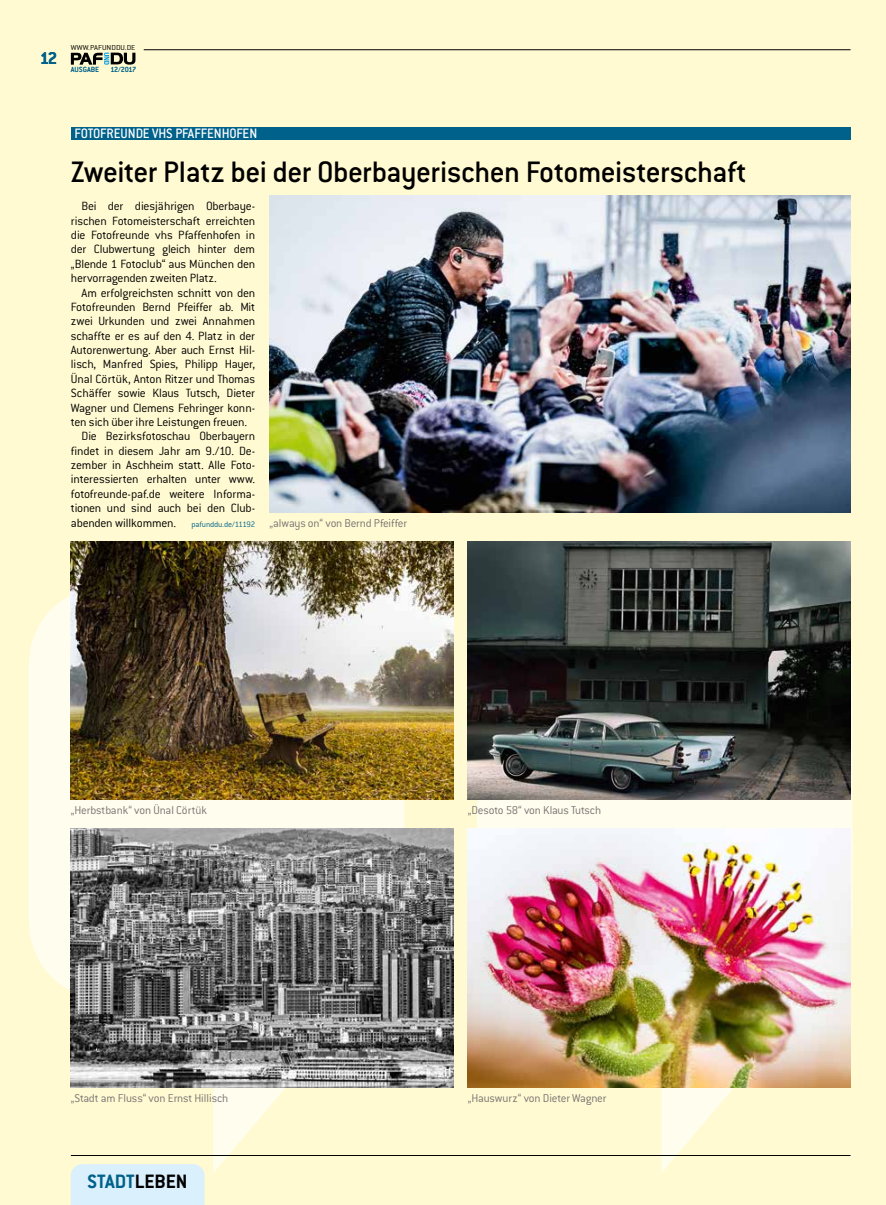
<style>
.page{position:relative;width:886px;height:1205px;background:#fffad1}
.page>*{position:absolute;margin:0;border:0;box-sizing:border-box;transform-origin:0 0}
.t1{font:500 32.5px "Conduit ITC Std";letter-spacing:-.015em;color:#000}
.t2{font:700 21.25px "Conduit ITC Std";color:#00618a}
.t3{font:700 18.75px "Conduit ITC Std";color:#00618a}
.t4{font:500 15px "Conduit ITC Std";letter-spacing:-.015em;color:#fff;scale:.95 1}
.t5{font:300 13.12px/14.4px "Conduit ITC Std";letter-spacing:-.015em;color:#000;text-align:justify}
.t6{font:300 12.5px "Conduit ITC Std";letter-spacing:-.01em;color:#797374}
.t7{font:700 8.25px "Conduit ITC Std";letter-spacing:-.01em;color:#00618a}
.t8{font:300 7.88px "Conduit ITC Std";letter-spacing:.01em;color:#000;scale:1.1 1}
.s1{font-size:8.75px;color:#00618a}
.s2{color:#000}
</style>
<div class="page">
<svg style="left:477px;top:588px;width:375px;height:585px"></svg>
<svg style="left:29px;top:588px;width:375px;height:585px"></svg>
<hr style="left:71px;top:1155px;width:779px;height:1px;background:#000">
<div style="left:71px;top:1164px;width:134px;height:41px;background:#dbf0fd"></div>
<hr style="left:144px;top:50px;width:706px;height:1px;background:#000">
<svg style="left:71px;top:53px;width:64px;height:12px"></svg>
<div style="left:71px;top:127px;width:779px;height:13px;background:#00618a"></div>
<img style="left:468px;top:541px;width:382px;height:259px">
<img style="left:71px;top:541px;width:383px;height:259px">
<img style="left:269px;top:196px;width:581px;height:316px">
<img style="left:468px;top:828px;width:382px;height:259px">
<img style="left:71px;top:828px;width:383px;height:259px">
<h3 class="t3" style="left:40px;top:47px;width:19px">12</h3>
<p class="t8" style="left:71px;top:42px;width:60px">WWW.PAFUNDDU.DE</p>
<p class="t7" style="left:71px;top:65px;width:30px">AUSGABE</p>
<p class="t7" style="left:110px;top:65px;width:27px">12/2017</p>
<p class="t4" style="left:74px;top:125px;width:194px">FOTOFREUNDE VHS PFAFFENHOFEN</p>
<h1 class="t1" style="left:71px;top:152px;width:677px">Zweiter Platz bei der Oberbayerischen Fotomeisterschaft</h1>
<p class="t5" style="left:71px;top:199px;width:186px;text-indent:11px">Bei der diesjährigen Oberbaye&shy;rischen Fotomeisterschaft erreichten die Fotofreunde vhs Pfaffenhofen in der Clubwertung gleich hinter dem „Blende 1 Fotoclub“ aus München den hervorragenden zweiten Platz.</p>
<p class="t5" style="left:81px;top:285px;width:175px">Am erfolgreichsten schnitt von den</p>
<p class="t5" style="left:71px;top:299px;width:186px">Fotofreunden Bernd Pfeiffer ab. Mit</p>
<p class="t5" style="left:71px;top:314px;width:186px">zwei Urkunden und zwei Annahmen</p>
<p class="t5" style="left:71px;top:328px;width:186px">schaffte er es auf den 4. Platz in der</p>
<p class="t5" style="left:71px;top:342px;width:186px">Autorenwertung. Aber auch Ernst Hil-</p>
<p class="t5" style="left:71px;top:357px;width:186px">lisch, Manfred Spies, Philipp Hayer,</p>
<p class="t5" style="left:71px;top:371px;width:186px">Ünal Cörtük, Anton Ritzer und Thomas</p>
<p class="t5" style="left:71px;top:385px;width:186px">Schäffer sowie Klaus Tutsch, Dieter</p>
<p class="t5" style="left:71px;top:400px;width:186px">Wagner und Clemens Fehringer konn-</p>
<p class="t5" style="left:71px;top:414px;width:178px">ten sich über ihre Leistungen freuen.</p>
<p class="t5" style="left:81px;top:429px;width:175px">Die Bezirksfotoschau Oberbayern</p>
<p class="t5" style="left:71px;top:443px;width:186px">findet in diesem Jahr am 9./10. De-</p>
<p class="t5" style="left:71px;top:457px;width:186px">zember in Aschheim statt. Alle Foto-</p>
<p class="t5" style="left:71px;top:472px;width:186px">interessierten erhalten unter www.</p>
<p class="t5" style="left:71px;top:486px;width:186px">fotofreunde-paf.de weitere Informa-</p>
<p class="t5" style="left:71px;top:500px;width:186px">tionen und sind auch bei den Club-</p>
<p class="t5" style="left:71px;top:515px;width:186px">abenden willkommen. <span class="s1">pafunddu.de/11192</span></p>
<p class="t6" style="left:269px;top:515px;width:139px">„always on“ von Bernd Pfeiffer</p>
<p class="t6" style="left:71px;top:803px;width:138px">„Herbstbank“ von Ünal Cörtük</p>
<p class="t6" style="left:468px;top:803px;width:135px">„Desoto 58“ von Klaus Tutsch</p>
<p class="t6" style="left:71px;top:1090px;width:159px">„Stadt am Fluss“ von Ernst Hillisch</p>
<p class="t6" style="left:468px;top:1090px;width:140px">„Hauswurz“ von Dieter Wagner</p>
<h2 class="t2" style="left:87px;top:1169px;width:102px">STADT<span class="s2">LEBEN</span></h2>
</div>
